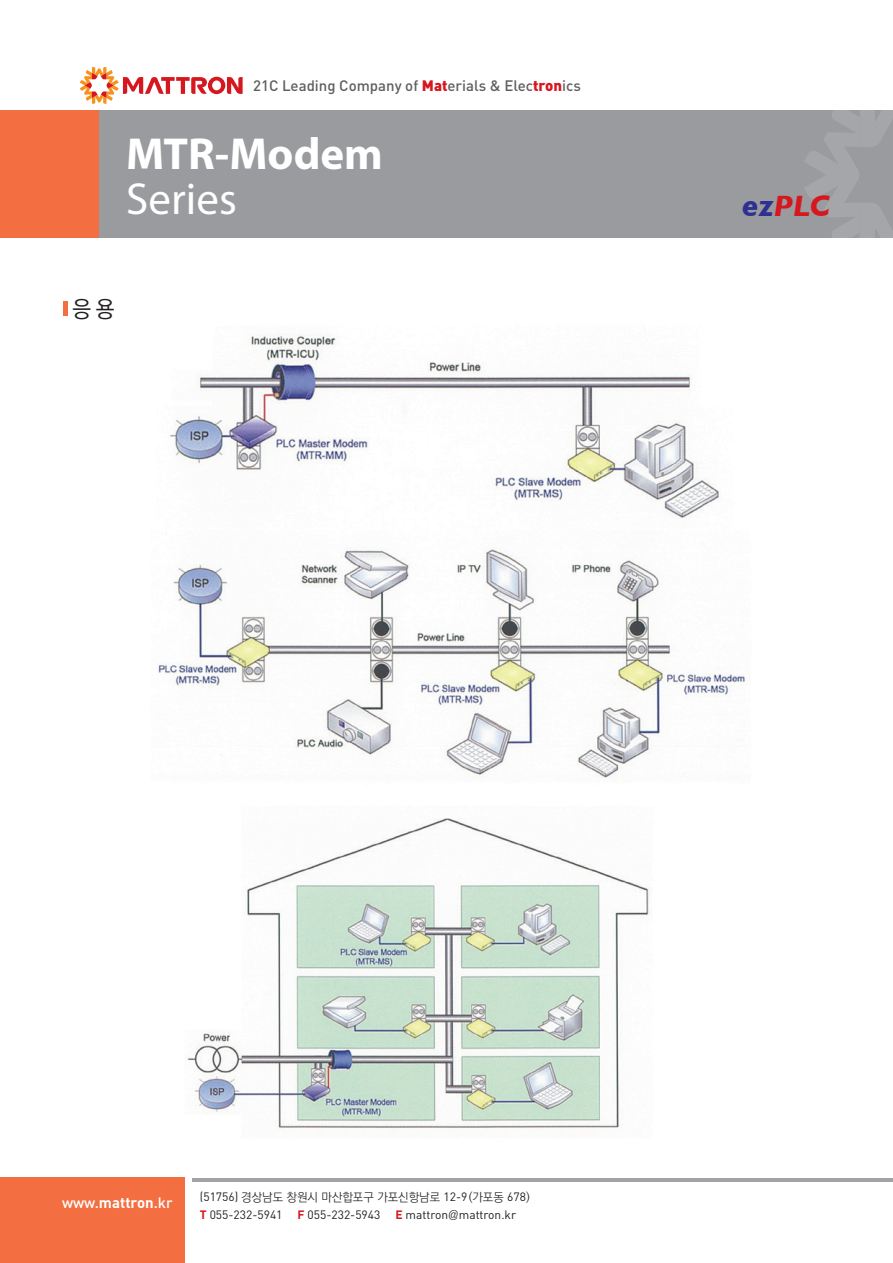
<style>
.page{position:relative;width:893px;height:1263px;background:#fff}
.page>*{position:absolute;margin:0;border:0;box-sizing:border-box;transform-origin:0 0}
.t1{font:700 45px "Myriad Pro";color:#fff}
.t2{font:45px "Myriad Pro";color:#fff}
.t3{font:italic 700 30px "Gill Sans";letter-spacing:-.015em;color:#d7171f}
.t4{font:22.5px "Ko Pub Dotum PM";color:#231f20;scale:.96 1}
.t5{font:500 15px "DIN";color:#5f5f62}
.t6{font:500 15px "DIN";color:#fff}
.t7{font:12px "DIN";color:#231f20}
.t8{font:12px "Ko Pub Dotum PL";color:#231f20}
.s1{font-weight:900;color:#d7171f}
.s2{color:#2e3092}
.s3{font-weight:700}
.s4{font-family:"DIN"}
.s5{font-weight:700;color:#d7171f}
.s6{font-family:"Ko Pub Dotum PL"}
</style>
<div class="page">
<hr style="left:192px;top:1178px;width:701px;height:3px;background:#a1a3a6">
<svg style="left:80px;top:67px;width:163px;height:37px"></svg>
<div style="left:0;top:1178px;width:184px;height:85px;background:#f36f42"></div>
<img style="left:63px;top:301px;width:682px;height:828px">
<svg style="left:64px;top:301px;width:4px;height:15px"></svg>
<div style="left:99px;top:111px;width:794px;height:127px;background:#999b9e"></div>
<svg style="left:804px;top:110px;width:89px;height:128px"></svg>
<div style="left:0;top:111px;width:99px;height:127px;background:#f36f42"></div>
<p class="t5" style="left:253px;top:76px;width:329px">21C Leading Company of <span class="s1">Mat</span>erials &amp; Elec<span class="s1">tron</span>ics</p>
<h1 class="t1" style="left:126px;top:125px;width:258px">MTR-Modem</h1>
<h1 class="t2" style="left:126px;top:172px;width:112px">Series</h1>
<h3 class="t4" style="left:73px;top:298px;width:45px">응 용</h3>
<h2 class="t3" style="left:742px;top:188px;width:89px"><span class="s2">ez</span>PLC</h2>
<p class="t6" style="left:62px;top:1193px;width:112px">www.<span class="s3">mattron</span>.kr</p>
<p class="t8" style="left:200px;top:1191px;width:331px"><span class="s4">(51756)</span> 경상남도 창원시 마산합포구 가포신항남로 <span class="s4">12-9</span>(가포동 <span class="s4">678</span>)</p>
<p class="t7" style="left:200px;top:1207px;width:318px"><span class="s5">T</span> 055-232-5941 <span class="s5">F</span> 055-232-5943 <span class="s5">E</span> mattron<span class="s6">@</span>mattron.kr</p>
</div>
